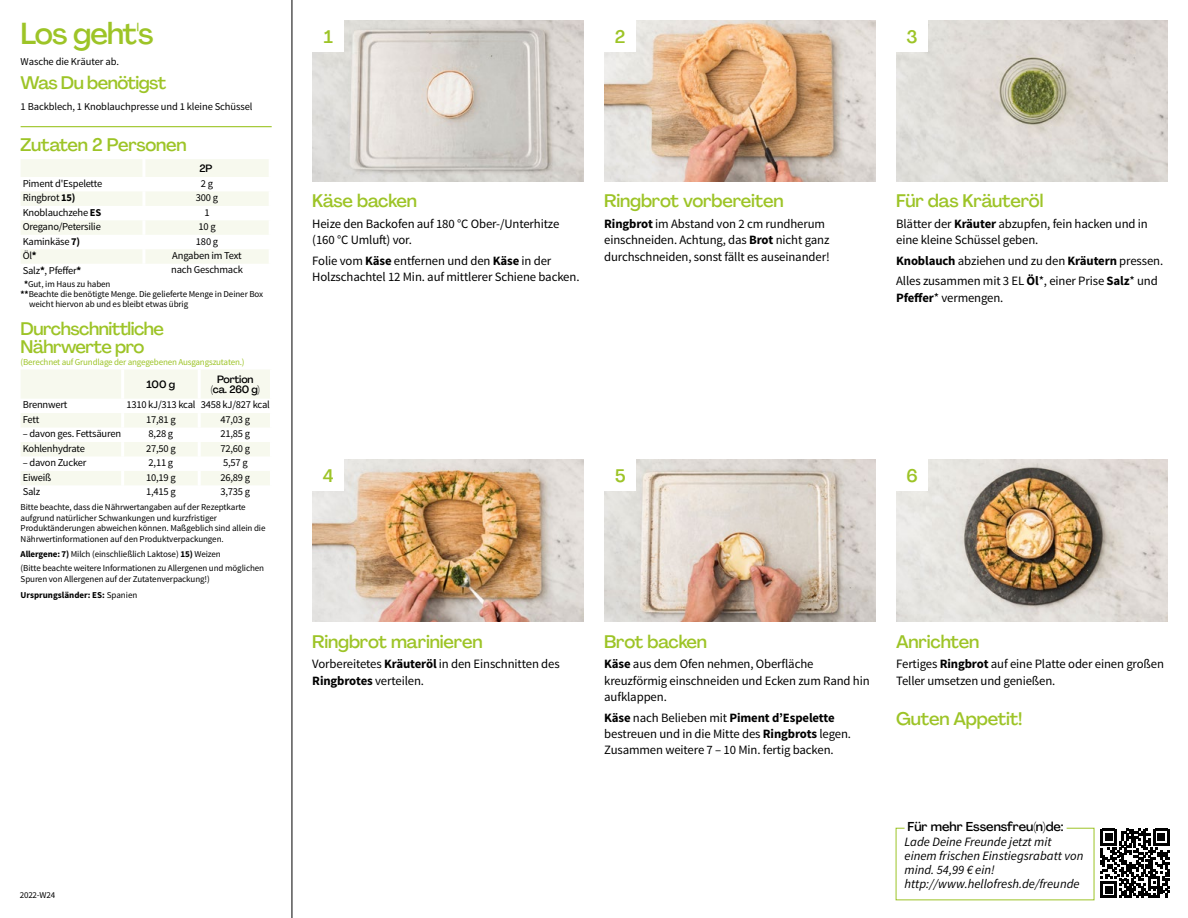
<style>
.page{position:relative;width:1188px;height:918px;background:#fff}
.page>*{position:absolute;margin:0;border:0;box-sizing:border-box;transform-origin:0 0}
.t1{font:500 30px "Agrandir";letter-spacing:-.03em;color:#9dc427}
.t2{font:500 18px/18px "Agrandir";letter-spacing:-.015em;color:#9dc427}
.t3{font:12.75px/16.4px "Source Sans Pro";letter-spacing:-.01em;color:#000}
.t4{font:italic 12.75px/14.2px "Source Sans Pro";color:#000}
.t5{font:500 12.75px "Agrandir";color:#000}
.t6{font:10.5px "Source Sans Pro";letter-spacing:-.02em;color:#000}
.t7{font:500 10.5px/10.2px "Agrandir";letter-spacing:-.02em;color:#000;text-align:center}
.t8{font:9px/10.5px "Source Sans Pro";letter-spacing:-.01em;color:#000}
.t9{font:9px "Source Sans Pro";letter-spacing:-.02em;color:#9dc427}
.s1{font-weight:700}
</style>
<div class="page">
<hr style="left:292px;top:0;width:1px;height:918px;background:#000">
<hr style="left:21px;top:126px;width:251px;height:1px;background:#9dc427">
<div style="left:21px;top:159px;width:248px;height:18px;background:#f7f9ee"></div>
<svg style="left:21px;top:192px;width:248px;height:72px"></svg>
<hr style="left:142px;top:159px;width:3px;height:18px;background:#fff">
<hr style="left:142px;top:191px;width:3px;height:15px;background:#fff">
<hr style="left:142px;top:206px;width:3px;height:14px;background:#fff">
<hr style="left:142px;top:220px;width:3px;height:15px;background:#fff">
<hr style="left:142px;top:235px;width:3px;height:14px;background:#fff">
<hr style="left:142px;top:249px;width:3px;height:15px;background:#fff">
<svg style="left:21px;top:370px;width:249px;height:115px"></svg>
<hr style="left:121px;top:369px;width:3px;height:30px;background:#fff">
<hr style="left:121px;top:399px;width:3px;height:14px;background:#fff">
<hr style="left:121px;top:413px;width:3px;height:15px;background:#fff">
<hr style="left:121px;top:428px;width:3px;height:14px;background:#fff">
<hr style="left:121px;top:442px;width:3px;height:14px;background:#fff">
<hr style="left:121px;top:456px;width:3px;height:15px;background:#fff">
<hr style="left:121px;top:471px;width:3px;height:14px;background:#fff">
<hr style="left:198px;top:369px;width:3px;height:30px;background:#fff">
<hr style="left:198px;top:399px;width:3px;height:14px;background:#fff">
<hr style="left:198px;top:413px;width:3px;height:15px;background:#fff">
<hr style="left:198px;top:428px;width:3px;height:14px;background:#fff">
<hr style="left:198px;top:442px;width:3px;height:14px;background:#fff">
<hr style="left:198px;top:456px;width:3px;height:15px;background:#fff">
<hr style="left:198px;top:471px;width:3px;height:14px;background:#fff">
<img style="left:896px;top:459px;width:272px;height:162px">
<img style="left:604px;top:459px;width:272px;height:162px">
<img style="left:604px;top:20px;width:272px;height:161px">
<img style="left:312px;top:20px;width:272px;height:161px">
<img style="left:896px;top:20px;width:272px;height:161px">
<img style="left:312px;top:459px;width:272px;height:162px">
<svg style="left:1100px;top:829px;width:70px;height:69px"></svg>
<div style="left:312px;top:20px;width:32px;height:32px;background:#fff"></div>
<div style="left:604px;top:20px;width:32px;height:32px;background:#fff"></div>
<div style="left:896px;top:20px;width:32px;height:32px;background:#fff"></div>
<div style="left:312px;top:459px;width:32px;height:32px;background:#fff"></div>
<div style="left:604px;top:459px;width:32px;height:32px;background:#fff"></div>
<div style="left:896px;top:459px;width:32px;height:32px;background:#fff"></div>
<h1 class="t1" style="left:21px;top:15px;width:134px">Los geht's</h1>
<p class="t6" style="left:21px;top:55px;width:100px">Wasche die Kräuter ab.</p>
<h2 class="t2" style="left:21px;top:74px;width:147px">Was Du benötigst</h2>
<p class="t6" style="left:21px;top:100px;width:233px">1 Backblech, 1 Knoblauchpresse und 1 kleine Schüssel</p>
<h2 class="t2" style="left:21px;top:135px;width:168px">Zutaten 2 Personen</h2>
<p class="t7" style="left:200px;top:164px;width:14px">2P</p>
<p class="t6" style="left:23px;top:177px;width:81px">Piment d'Espelette</p>
<p class="t6" style="left:201px;top:177px;width:14px">2 g</p>
<p class="t6" style="left:23px;top:191px;width:54px">Ringbrot <span class="s1">15)</span></p>
<p class="t6" style="left:196px;top:191px;width:24px">300 g</p>
<p class="t6" style="left:23px;top:206px;width:80px">Knoblauchzehe <span class="s1">ES</span></p>
<p class="t6" style="left:204px;top:206px;width:7px">1</p>
<p class="t6" style="left:23px;top:220px;width:80px">Oregano/Petersilie</p>
<p class="t6" style="left:198px;top:220px;width:19px">10 g</p>
<p class="t6" style="left:23px;top:235px;width:59px">Kaminkäse <span class="s1">7)</span></p>
<p class="t6" style="left:196px;top:235px;width:24px">180 g</p>
<p class="t6" style="left:23px;top:249px;width:16px">Öl<span class="s1">*</span></p>
<p class="t6" style="left:172px;top:249px;width:71px">Angaben im Text</p>
<p class="t6" style="left:23px;top:264px;width:60px">Salz<span class="s1">*</span>, Pfeffer<span class="s1">*</span></p>
<p class="t6" style="left:171px;top:263px;width:73px">nach Geschmack</p>
<p class="t8" style="left:24px;top:279px;width:88px"><span class="s1">*</span>Gut, im Haus zu haben</p>
<p class="t8" style="left:21px;top:289px;width:244px"><span class="s1">**</span>Beachte die benötigte Menge. Die gelieferte Menge in Deiner Box</p>
<p class="t8" style="left:29px;top:299px;width:161px">weicht hiervon ab und es bleibt etwas übrig</p>
<h2 class="t2" style="left:21px;top:320px;width:145px">Durchschnittliche<br>Nährwerte pro</h2>
<p class="t9" style="left:21px;top:357px;width:226px">(Berechnet auf Grundlage der angegebenen Ausgangszutaten.)</p>
<p class="t7" style="left:147px;top:379px;width:30px">100 g</p>
<p class="t7" style="left:211px;top:374px;width:50px">Portion (ca. 260 g)</p>
<p class="t6" style="left:23px;top:398px;width:46px">Brennwert</p>
<p class="t6" style="left:126px;top:398px;width:145px">1310 kJ/313 kcal 3458 kJ/827 kcal</p>
<p class="t6" style="left:23px;top:413px;width:18px">Fett</p>
<p class="t6" style="left:146px;top:413px;width:31px">17,81 g</p>
<p class="t6" style="left:221px;top:413px;width:31px">47,03 g</p>
<p class="t6" style="left:23px;top:427px;width:100px">– davon ges. Fettsäuren</p>
<p class="t6" style="left:149px;top:427px;width:26px">8,28 g</p>
<p class="t6" style="left:221px;top:427px;width:31px">21,85 g</p>
<p class="t6" style="left:23px;top:442px;width:64px">Kohlenhydrate</p>
<p class="t6" style="left:146px;top:442px;width:31px">27,50 g</p>
<p class="t6" style="left:221px;top:442px;width:31px">72,60 g</p>
<p class="t6" style="left:23px;top:456px;width:65px">– davon Zucker</p>
<p class="t6" style="left:149px;top:456px;width:26px">2,11 g</p>
<p class="t6" style="left:223px;top:456px;width:26px">5,57 g</p>
<p class="t6" style="left:23px;top:471px;width:30px">Eiweiß</p>
<p class="t6" style="left:146px;top:471px;width:31px">10,19 g</p>
<p class="t6" style="left:221px;top:471px;width:31px">26,89 g</p>
<p class="t6" style="left:23px;top:485px;width:19px">Salz</p>
<p class="t6" style="left:146px;top:485px;width:31px">1,415 g</p>
<p class="t6" style="left:221px;top:485px;width:31px">3,735 g</p>
<p class="t8" style="left:21px;top:502px;width:246px">Bitte beachte, dass die Nährwertangaben auf der Rezeptkarte aufgrund natürlicher Schwankungen und kurzfristiger Produktänderungen abweichen können. Maßgeblich sind allein die Nährwertinformationen auf den Produktverpackungen.</p>
<p class="t8" style="left:21px;top:546px;width:245px;line-height:14.7px"><span class="s1">Allergene: 7)</span> Milch (einschließlich Laktose) <span class="s1">15)</span> Weizen<br>(Bitte beachte weitere Informationen zu Allergenen und möglichen</p>
<p class="t8" style="left:21px;top:571px;width:191px;line-height:16.2px">Spuren von Allergenen auf der Zutatenverpackung!)<br><span class="s1">Ursprungsländer: ES:</span> Spanien</p>
<p class="t8" style="left:20px;top:890px;width:37px">2022-W24</p>
<h2 class="t2" style="left:324px;top:28px;width:11px">1</h2>
<h2 class="t2" style="left:615px;top:28px;width:12px">2</h2>
<h2 class="t2" style="left:907px;top:28px;width:13px">3</h2>
<h2 class="t2" style="left:312px;top:192px;width:106px">Käse backen</h2>
<p class="t3" style="left:312px;top:216px;width:249px">Heize den Backofen auf 180 °C Ober-/Unterhitze (160 °C Umluft) vor.</p>
<p class="t3" style="left:312px;top:253px;width:269px">Folie vom <span class="s1">Käse</span> entfernen und den <span class="s1">Käse</span> in der<br>Holzschachtel 12 Min. auf mittlerer Schiene backen.</p>
<h2 class="t2" style="left:604px;top:192px;width:181px">Ringbrot vorbereiten</h2>
<p class="t3" style="left:604px;top:216px;width:227px"><span class="s1">Ringbrot</span> im Abstand von 2 cm rundherum einschneiden. Achtung, das <span class="s1">Brot</span> nicht ganz durchschneiden, sonst fällt es auseinander!</p>
<h2 class="t2" style="left:896px;top:192px;width:149px">Für das Kräuteröl</h2>
<p class="t3" style="left:896px;top:216px;width:253px">Blätter der <span class="s1">Kräuter</span> abzupfen, fein hacken und in eine kleine Schüssel geben.</p>
<p class="t3" style="left:896px;top:251px;width:269px;line-height:20.5px"><span class="s1">Knoblauch</span> abziehen und zu den <span class="s1">Kräutern</span> pressen.<br>Alles zusammen mit 3 EL <span class="s1">Öl</span>*, einer Prise <span class="s1">Salz</span>* und</p>
<p class="t3" style="left:896px;top:290px;width:109px"><span class="s1">Pfeffer</span>* vermengen.</p>
<h2 class="t2" style="left:323px;top:467px;width:12px">4</h2>
<h2 class="t2" style="left:615px;top:467px;width:12px">5</h2>
<h2 class="t2" style="left:906px;top:466px;width:13px">6</h2>
<h2 class="t2" style="left:312px;top:632px;width:172px">Ringbrot marinieren</h2>
<p class="t3" style="left:312px;top:656px;width:249px">Vorbereitetes <span class="s1">Kräuteröl</span> in den Einschnitten des<br><span class="s1">Ringbrotes</span> verteilen.</p>
<h2 class="t2" style="left:604px;top:632px;width:104px">Brot backen</h2>
<p class="t3" style="left:604px;top:656px;width:267px"><span class="s1">Käse</span> aus dem Ofen nehmen, Oberfläche kreuzförmig einschneiden und Ecken zum Rand hin aufklappen.</p>
<p class="t3" style="left:604px;top:709px;width:248px"><span class="s1">Käse</span> nach Belieben mit <span class="s1">Piment d’Espelette </span>bestreuen und in die Mitte des <span class="s1">Ringbrots</span> legen.<br>Zusammen weitere 7 – 10 Min. fertig backen.</p>
<h2 class="t2" style="left:896px;top:632px;width:85px">Anrichten</h2>
<p class="t3" style="left:896px;top:656px;width:269px">Fertiges <span class="s1">Ringbrot</span> auf eine Platte oder einen großen<br>Teller umsetzen und genießen.</p>
<h2 class="t2" style="left:896px;top:710px;width:128px">Guten Appetit!</h2>
<p class="t5" style="left:908px;top:819px;width:157px">Für mehr Essensfreu(n)de:</p>
<p class="t4" style="left:905px;top:834px;width:180px">Lade Deine Freunde jetzt mit einem frischen Einstiegsrabatt von mind. 54,99 € ein! http://www.hellofresh.de/freunde</p>
</div>
